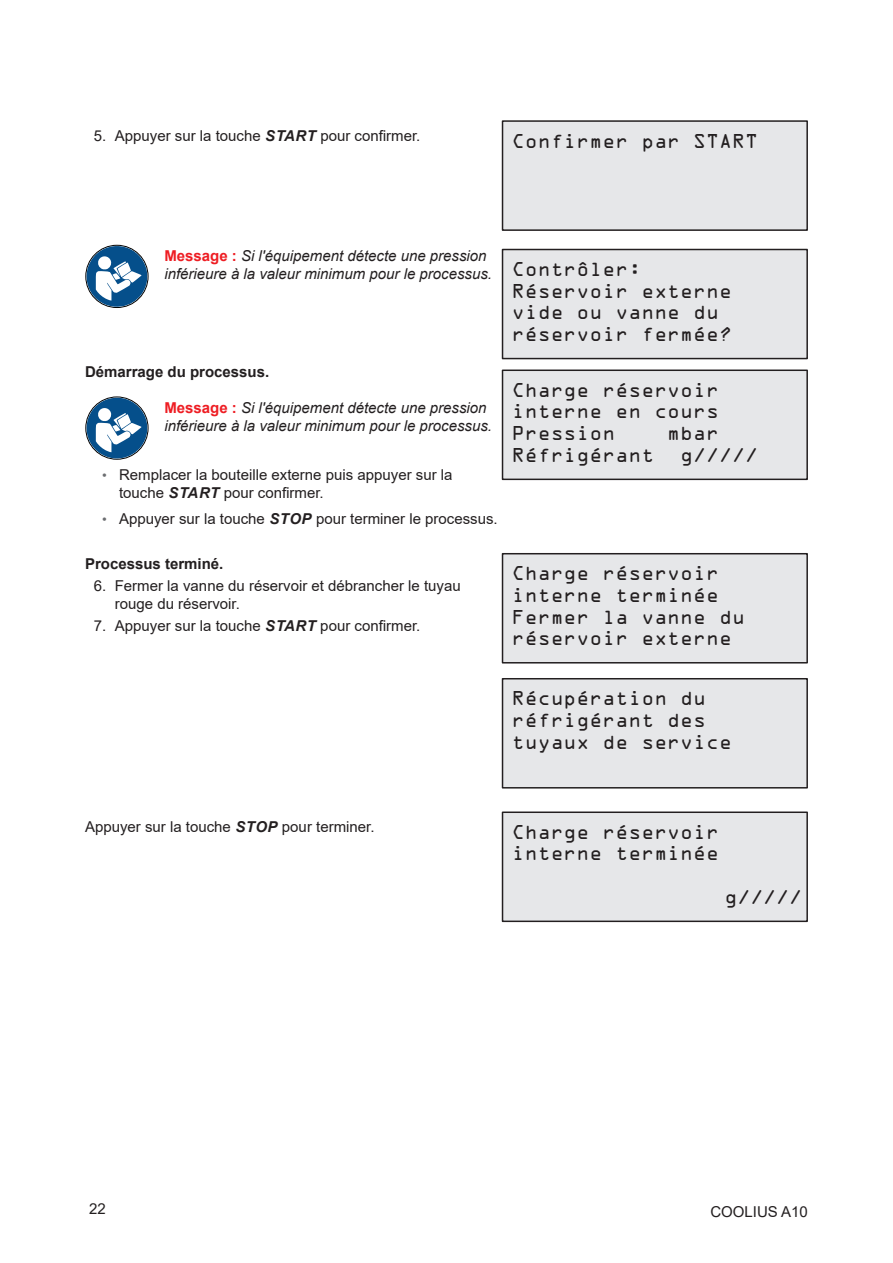
<style>
.page{position:relative;width:893px;height:1263px;background:#fff}
.page>*{position:absolute;margin:0;border:0;box-sizing:border-box;transform-origin:0 0}
.t1{font:18px/21.6px "OCRA Std";color:#231f20}
.t2{font:15px/18px "Arial";color:#231f20}
.t3{font:italic 15px/18px "Arial";color:#231f20}
.t4{font:700 15px "Arial";color:#231f20}
.s1{font-weight:700;font-style:italic}
.s2{font-weight:700;font-style:normal;color:#ee1d23}
.s3{font-size:13.5px;color:#6c6e71}
</style>
<div class="page">
<div style="left:502px;top:121px;width:305px;height:109px;background:#e6e7e9"></div>
<div style="left:502px;top:120px;width:306px;height:111px;border:2px solid #231f20"></div>
<div style="left:502px;top:249px;width:305px;height:110px;background:#e6e7e9"></div>
<div style="left:502px;top:249px;width:306px;height:110px;border:2px solid #231f20"></div>
<svg style="left:85px;top:246px;width:62px;height:61px"></svg>
<div style="left:502px;top:370px;width:305px;height:109px;background:#e6e7e9"></div>
<div style="left:502px;top:369px;width:306px;height:111px;border:2px solid #231f20"></div>
<svg style="left:85px;top:398px;width:62px;height:60px"></svg>
<div style="left:502px;top:554px;width:305px;height:109px;background:#e6e7e9"></div>
<div style="left:502px;top:553px;width:306px;height:110px;border:2px solid #231f20"></div>
<div style="left:502px;top:679px;width:305px;height:109px;background:#e6e7e9"></div>
<div style="left:502px;top:678px;width:306px;height:110px;border:2px solid #231f20"></div>
<div style="left:502px;top:812px;width:305px;height:109px;background:#e6e7e9"></div>
<div style="left:502px;top:811px;width:306px;height:111px;border:2px solid #231f20"></div>
<p class="t2" style="left:94px;top:126px;width:328px">5. Appuyer sur la touche <span class="s1">START</span> pour confirmer.</p>
<p class="t1" style="left:512px;top:132px;width:248px">Confirmer par START</p>
<p class="t3" style="left:164px;top:247px;width:329px"><span class="s2">Message :</span> Si l'équipement détecte une pression inférieure à la valeur minimum pour le processus.</p>
<p class="t4" style="left:85px;top:361px;width:186px">Démarrage du processus.</p>
<p class="t3" style="left:164px;top:399px;width:329px"><span class="s2">Message :</span> Si l'équipement détecte une pression inférieure à la valeur minimum pour le processus.</p>
<p class="t2" style="left:119px;top:466px;width:335px;text-indent:-17px"><span class="s3">•</span> Remplacer la bouteille externe puis appuyer sur la touche <span class="s1">START</span> pour confirmer.</p>
<p class="t2" style="left:102px;top:510px;width:397px"><span class="s3">•</span> Appuyer sur la touche <span class="s1">STOP</span> pour terminer le processus.</p>
<p class="t4" style="left:85px;top:553px;width:140px">Processus terminé.</p>
<p class="t2" style="left:115px;top:577px;width:347px;text-indent:-21px">6. Fermer la vanne du réservoir et débrancher le tuyau rouge du réservoir.</p>
<p class="t2" style="left:94px;top:617px;width:328px">7. Appuyer sur la touche <span class="s1">START</span> pour confirmer.</p>
<p class="t1" style="left:512px;top:260px;width:222px">Contrôler:<br>Réservoir externe vide ou vanne du réservoir fermée?</p>
<p class="t1" style="left:512px;top:381px;width:209px;text-align:justify">Charge réservoir interne en cours Pression</p>
<p class="t1" style="left:667px;top:424px;width:53px">mbar</p>
<p class="t1" style="left:512px;top:446px;width:144px">Réfrigérant</p>
<p class="t1" style="left:680px;top:446px;width:79px">g/////</p>
<p class="t1" style="left:512px;top:564px;width:235px">Charge réservoir interne terminée<br>Fermer la vanne du réservoir externe</p>
<p class="t1" style="left:512px;top:689px;width:222px">Récupération du réfrigérant des tuyaux de service</p>
<p class="t2" style="left:85px;top:817px;width:291px">Appuyer sur la touche <span class="s1">STOP</span> pour terminer.</p>
<p class="t1" style="left:512px;top:823px;width:209px">Charge réservoir interne terminée</p>
<p class="t1" style="left:724px;top:888px;width:79px">g/////</p>
<p class="t2" style="left:89px;top:1200px;width:18px">22</p>
<p class="t2" style="left:710px;top:1202px;width:99px">COOLIUS A10</p>
</div>
